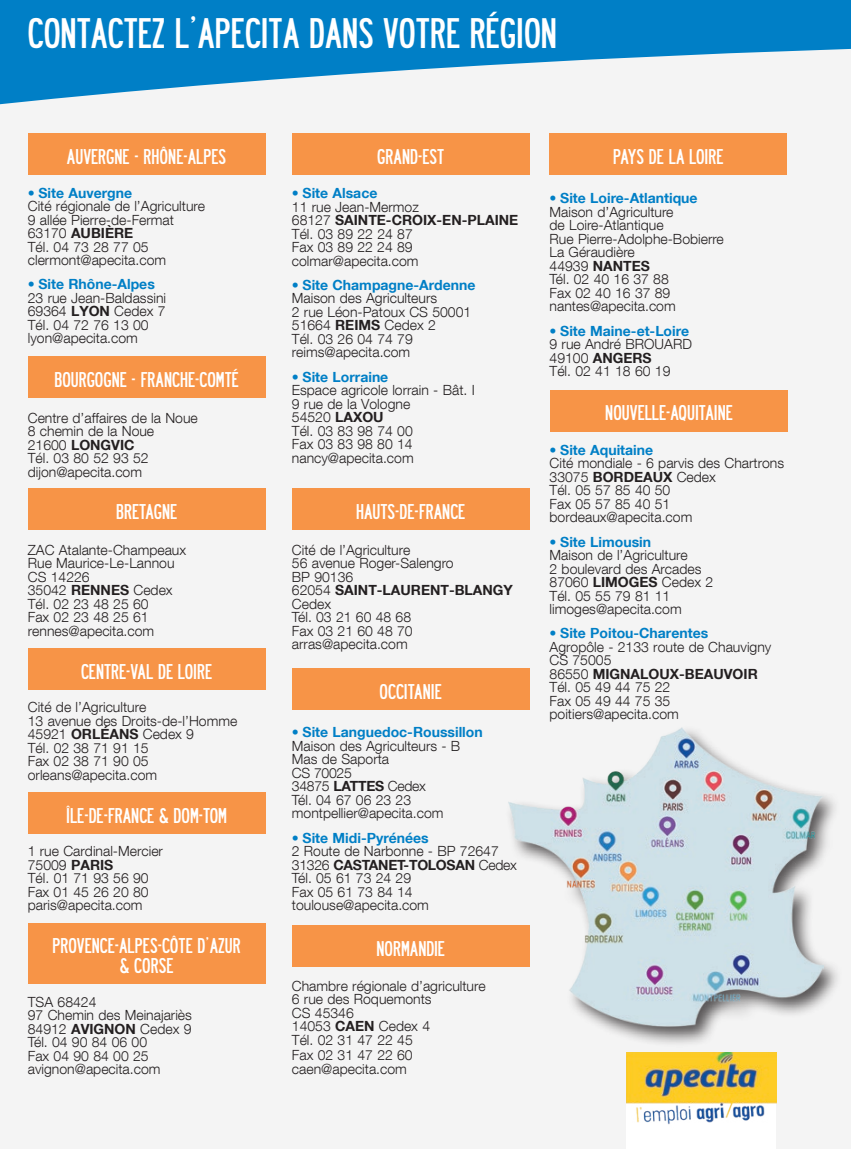
<style>
.page{position:relative;width:851px;height:1149px;background:#fff}
.page>*{position:absolute;margin:0;border:0;box-sizing:border-box;transform-origin:0 0}
.t1{font:37.35px "Roadway";color:#fff}
.t2{font:18.6px/19.5px "Roadway";color:#fff;text-align:center}
.t3{font:300 13.95px/13.5px "Helvetica Neue LT Com";color:#231f20}
.s1{font-weight:400;font-stretch:condensed;color:#007fc6}
.s2{font-weight:700;color:#007fc6}
.s3{font-weight:700}
</style>
<div class="page">
<div style="left:0;top:0;width:850px;height:1148px;background:#f4f4f4"></div>
<div style="left:292px;top:924px;width:237px;height:42px;background:#f79447"></div>
<div style="left:28px;top:357px;width:237px;height:41px;background:#f79447"></div>
<div style="left:28px;top:488px;width:237px;height:41px;background:#f79447"></div>
<div style="left:292px;top:488px;width:237px;height:41px;background:#f79447"></div>
<div style="left:550px;top:390px;width:237px;height:41px;background:#f79447"></div>
<div style="left:28px;top:922px;width:237px;height:61px;background:#f79447"></div>
<div style="left:28px;top:648px;width:237px;height:41px;background:#f79447"></div>
<div style="left:292px;top:668px;width:237px;height:41px;background:#f79447"></div>
<div style="left:28px;top:792px;width:237px;height:41px;background:#f79447"></div>
<div style="left:549px;top:134px;width:238px;height:41px;background:#f79447"></div>
<svg style="left:0;top:0;width:850px;height:105px;fill:#007fc6"></svg>
<div style="left:28px;top:133px;width:237px;height:41px;background:#f79447"></div>
<div style="left:292px;top:134px;width:237px;height:41px;background:#f79447"></div>
<div style="left:505px;top:724px;width:338px;height:323px;background:#231f20;opacity:.75"></div>
<img style="left:508px;top:727px;width:315px;height:308px">
<div style="left:626px;top:1052px;width:150px;height:96px;background:#fff"></div>
<img style="left:626px;top:1052px;width:150px;height:73px">
<h1 class="t1" style="left:28px;top:9px;width:530px">CONTACTEZ L’APECITA DANS VOTRE RÉGION</h1>
<h2 class="t2" style="left:67px;top:146px;width:161px">AUVERGNE - RHÔNE-ALPES</h2>
<h2 class="t2" style="left:377px;top:146px;width:68px">GRAND-EST</h2>
<p class="t3" style="left:28px;top:186px;width:179px"><span class="s1">•</span> <span class="s2">Site Auvergne<br></span>Cité régionale de l’Agriculture<br>9 allée Pierre-de-Fermat<br>63170 <span class="s3">AUBIÈRE<br></span>Tél. 04 73 28 77 05 clermont@apecita.com</p>
<p class="t3" style="left:28px;top:277px;width:140px"><span class="s1">•</span> <span class="s2">Site Rhône-Alpes<br></span>23 rue Jean-Baldassini<br>69364 <span class="s3">LYON</span> Cedex 7<br>Tél. 04 72 76 13 00 lyon@apecita.com</p>
<p class="t3" style="left:292px;top:186px;width:228px"><span class="s1">•</span> <span class="s2">Site Alsace<br></span>11 rue Jean-Mermoz<br>68127 <span class="s3">SAINTE-CROIX-EN-PLAINE<br></span>Tél. 03 89 22 24 87<br>Fax 03 89 22 24 89 colmar@apecita.com</p>
<p class="t3" style="left:292px;top:278px;width:185px"><span class="s1">•</span> <span class="s2">Site Champagne-Ardenne<br></span>Maison des Agriculteurs<br>2 rue Léon-Patoux CS 50001<br>51664 <span class="s3">REIMS</span> Cedex 2<br>Tél. 03 26 04 74 79 reims@apecita.com</p>
<p class="t3" style="left:292px;top:369px;width:184px"><span class="s1">•</span> <span class="s2">Site Lorraine<br></span>Espace agricole lorrain - Bât. I<br>9 rue de la Vologne<br>54520 <span class="s3">LAXOU<br></span>Tél. 03 83 98 74 00<br>Fax 03 83 98 80 14 nancy@apecita.com</p>
<h2 class="t2" style="left:54px;top:369px;width:186px">BOURGOGNE - FRANCHE-COMTÉ</h2>
<p class="t3" style="left:28px;top:410px;width:171px">Centre d’affaires de la Noue<br>8 chemin de la Noue<br>21600 <span class="s3">LONGVIC<br></span>Tél. 03 80 52 93 52 dijon@apecita.com</p>
<h2 class="t2" style="left:116px;top:501px;width:62px">BRETAGNE</h2>
<h2 class="t2" style="left:356px;top:501px;width:111px">HAUTS-DE-FRANCE</h2>
<p class="t3" style="left:28px;top:542px;width:160px">ZAC Atalante-Champeaux<br>Rue Maurice-Le-Lannou<br>CS 14226<br>35042 <span class="s3">RENNES</span> Cedex<br>Tél. 02 23 48 25 60<br>Fax 02 23 48 25 61 rennes@apecita.com</p>
<h2 class="t2" style="left:81px;top:660px;width:133px">CENTRE-VAL DE LOIRE</h2>
<p class="t3" style="left:28px;top:699px;width:211px">Cité de l’Agriculture<br>13 avenue des Droits-de-l’Homme<br>45921 <span class="s3">ORLÉANS</span> Cedex 9<br>Tél. 02 38 71 91 15<br>Fax 02 38 71 90 05 orleans@apecita.com</p>
<h2 class="t2" style="left:66px;top:804px;width:162px">ÎLE-DE-FRANCE &amp; DOM-TOM</h2>
<p class="t3" style="left:28px;top:843px;width:137px">1 rue Cardinal-Mercier<br>75009 <span class="s3">PARIS<br></span>Tél. 01 71 93 56 90<br>Fax 01 45 26 20 80 paris@apecita.com</p>
<h2 class="t2" style="left:52px;top:934px;width:190px">PROVENCE-ALPES-CÔTE D’AZUR &amp; CORSE</h2>
<p class="t3" style="left:28px;top:994px;width:166px">TSA 68424<br>97 Chemin des Meinajariès<br>84912 <span class="s3">AVIGNON</span> Cedex 9<br>Tél. 04 90 84 06 00<br>Fax 04 90 84 00 25 avignon@apecita.com</p>
<p class="t3" style="left:292px;top:542px;width:222px">Cité de l’Agriculture<br>56 avenue Roger-Salengro<br>BP 90136<br>62054 <span class="s3">SAINT-LAURENT-BLANGY<br></span>Cedex<br>Tél. 03 21 60 48 68<br>Fax 03 21 60 48 70 arras@apecita.com</p>
<h2 class="t2" style="left:379px;top:681px;width:64px">OCCITANIE</h2>
<p class="t3" style="left:292px;top:725px;width:192px"><span class="s1">•</span> <span class="s2">Site Languedoc-Roussillon<br></span>Maison des Agriculteurs - B<br>Mas de Saporta<br>CS 70025<br>34875 <span class="s3">LATTES</span> Cedex<br>Tél. 04 67 06 23 23 montpellier@apecita.com</p>
<p class="t3" style="left:292px;top:830px;width:226px"><span class="s1">•</span> <span class="s2">Site Midi-Pyrénées<br></span>2 Route de Narbonne - BP 72647<br>31326 <span class="s3">CASTANET-TOLOSAN</span> Cedex<br>Tél. 05 61 73 24 29<br>Fax 05 61 73 84 14 toulouse@apecita.com</p>
<h2 class="t2" style="left:376px;top:937px;width:70px">NORMANDIE</h2>
<p class="t3" style="left:292px;top:978px;width:195px">Chambre régionale d’agriculture<br>6 rue des Roquemonts<br>CS 45346<br>14053 <span class="s3">CAEN</span> Cedex 4<br>Tél. 02 31 47 22 45</p>
<p class="t3" style="left:292px;top:1046px;width:122px;line-height:15px">Fax 02 31 47 22 60 caen@apecita.com</p>
<h2 class="t2" style="left:613px;top:146px;width:112px">PAYS DE LA LOIRE</h2>
<p class="t3" style="left:549px;top:191px;width:176px"><span class="s1">•</span> <span class="s2">Site Loire-Atlantique<br></span>Maison d’Agriculture<br>de Loire-Atlantique<br>Rue Pierre-Adolphe-Bobierre<br>La Géraudière<br>44939 <span class="s3">NANTES<br></span>Tél. 02 40 16 37 88<br>Fax 02 40 16 37 89 nantes@apecita.com</p>
<p class="t3" style="left:549px;top:323px;width:144px"><span class="s1">•</span> <span class="s2">Site Maine-et-Loire<br></span>9 rue André BROUARD<br>49100 <span class="s3">ANGERS<br></span>Tél. 02 41 18 60 19</p>
<h2 class="t2" style="left:605px;top:402px;width:129px">NOUVELLE-AQUITAINE</h2>
<p class="t3" style="left:549px;top:443px;width:236px"><span class="s1">•</span> <span class="s2">Site Aquitaine<br></span>Cité mondiale - 6 parvis des Chartrons<br>33075 <span class="s3">BORDEAUX</span> Cedex<br>Tél. 05 57 85 40 50<br>Fax 05 57 85 40 51 bordeaux@apecita.com</p>
<p class="t3" style="left:549px;top:534px;width:165px"><span class="s1">•</span> <span class="s2">Site Limousin<br></span>Maison de l’Agriculture<br>2 boulevard des Arcades<br>87060 <span class="s3">LIMOGES</span> Cedex 2<br>Tél. 05 55 79 81 11 limoges@apecita.com</p>
<p class="t3" style="left:549px;top:626px;width:223px"><span class="s1">•</span> <span class="s2">Site Poitou-Charentes<br></span>Agropôle - 2133 route de Chauvigny<br>CS 75005<br>86550 <span class="s3">MIGNALOUX-BEAUVOIR<br></span>Tél. 05 49 44 75 22<br>Fax 05 49 44 75 35 poitiers@apecita.com</p>
</div>
